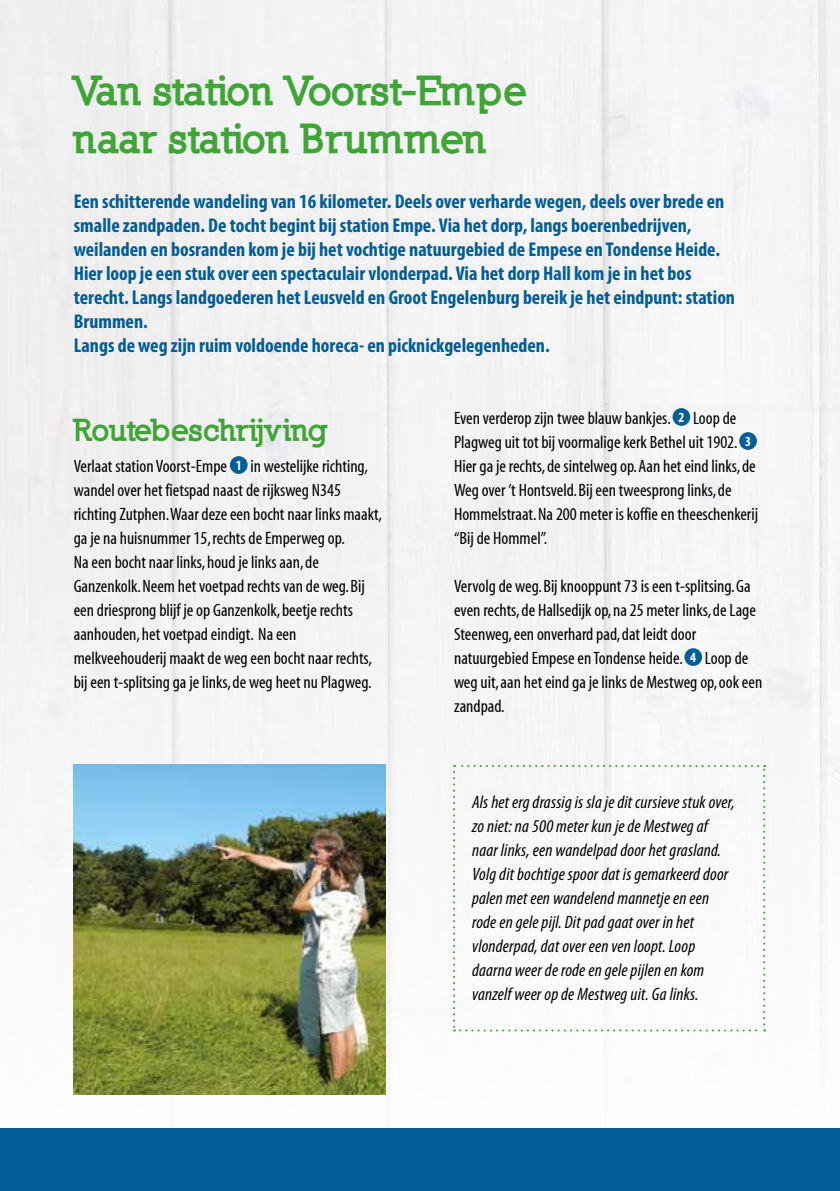
<style>
.page{position:relative;width:840px;height:1191px;background:#fff}
.page>*{position:absolute;margin:0;border:0;box-sizing:border-box;transform-origin:0 0}
.t1{font:900 40px/48px "Nilland";letter-spacing:-.025em;color:#3fa535}
.t2{font:900 30px "Nilland";letter-spacing:-.025em;color:#3fa535}
.t3{font:700 condensed 20px/24px "Myriad Pro";color:#005d95}
.t4{font:condensed 18px/24px "Myriad";color:#000}
.t5{font:italic condensed 18px/24px "Myriad Pro";letter-spacing:.01em;color:#000}
.s1{font-family:"Myriad Pro";font-weight:700;font-size:14px;color:#fff}
</style>
<div class="page">
<img style="left:0;top:0;width:839px;height:1095px">
<img style="left:74px;top:765px;width:312px;height:329px">
<div style="left:0;top:1128px;width:839px;height:63px;background:#005d95"></div>
<div style="left:230px;top:456px;width:17px;height:18px;background:#005d95;border-radius:50%"></div>
<div style="left:672px;top:408px;width:17px;height:18px;background:#005d95;border-radius:50%"></div>
<div style="left:738px;top:432px;width:18px;height:18px;background:#005d95;border-radius:50%"></div>
<div style="left:684px;top:648px;width:17px;height:18px;background:#005d95;border-radius:50%"></div>
<svg style="left:453px;top:765px;width:311px;height:266px"></svg>
<h1 class="t1" style="left:74px;top:66px;width:456px">Van station Voorst-Empe naar station Brummen</h1>
<p class="t3" style="left:74px;top:189px;width:662px">Een schitterende wandeling van 16 kilometer. Deels over verharde wegen, deels over brede en smalle zandpaden. De tocht begint bij station Empe. Via het dorp, langs boerenbedrijven, weilanden en bosranden kom je bij het vochtige natuurgebied de Empese en Tondense Heide.<br>Hier loop je een stuk over een spectaculair vlonderpad. Via het dorp Hall kom je in het bos terecht. Langs landgoederen het Leusveld en Groot Engelenburg bereik je het eindpunt: station Brummen.<br>Langs de weg zijn ruim voldoende horeca- en picknickgelegenheden.</p>
<h2 class="t2" style="left:74px;top:411px;width:256px">Routebeschrijving</h2>
<p class="t4" style="left:74px;top:455px;width:309px">Verlaat station Voorst-Empe <span class="s1">1</span> in westelijke richting, wandel over het fietspad naast de rijksweg N345 richting Zutphen.Waar deze een bocht naar links maakt, ga je na huisnummer 15, rechts de Emperweg op.<br>Na een bocht naar links, houd je links aan, de Ganzenkolk. Neem het voetpad rechts van de weg. Bij een driesprong blijf je op Ganzenkolk, beetje rechts aanhouden, het voetpad eindigt. Na een melkveehouderij maakt de weg een bocht naar rechts, bij een t-splitsing ga je links, de weg heet nu Plagweg.</p>
<p class="t4" style="left:454px;top:406px;width:305px">Even verderop zijn twee blauw bankjes. <span class="s1">2</span> Loop de Plagweg uit tot bij voormalige kerk Bethel uit 1902. <span class="s1">3<br></span>Hier ga je rechts, de sintelweg op. Aan het eind links, de Weg over ’t Hontsveld. Bij een tweesprong links, de Hommelstraat. Na 200 meter is koffie en theeschenkerij ‘‘Bij de Hommel’’.</p>
<p class="t4" style="left:454px;top:575px;width:309px">Vervolg de weg. Bij knooppunt 73 is een t-splitsing. Ga even rechts, de Hallsedijk op, na 25 meter links, de Lage Steenweg, een onverhard pad, dat leidt door natuurgebied Empese en Tondense heide. <span class="s1">4</span> Loop de weg uit, aan het eind ga je links de Mestweg op, ook een zandpad.</p>
<p class="t5" style="left:472px;top:790px;width:264px">Als het erg drassig is sla je dit cursieve stuk over, zo niet: na 500 meter kun je de Mestweg af naar links, een wandelpad door het grasland.<br>Volg dit bochtige spoor dat is gemarkeerd door palen met een wandelend mannetje en een rode en gele pijl. Dit pad gaat over in het vlonderpad, dat over een ven loopt. Loop daarna weer de rode en gele pijlen en kom vanzelf weer op de Mestweg uit. Ga links.</p>
</div>
